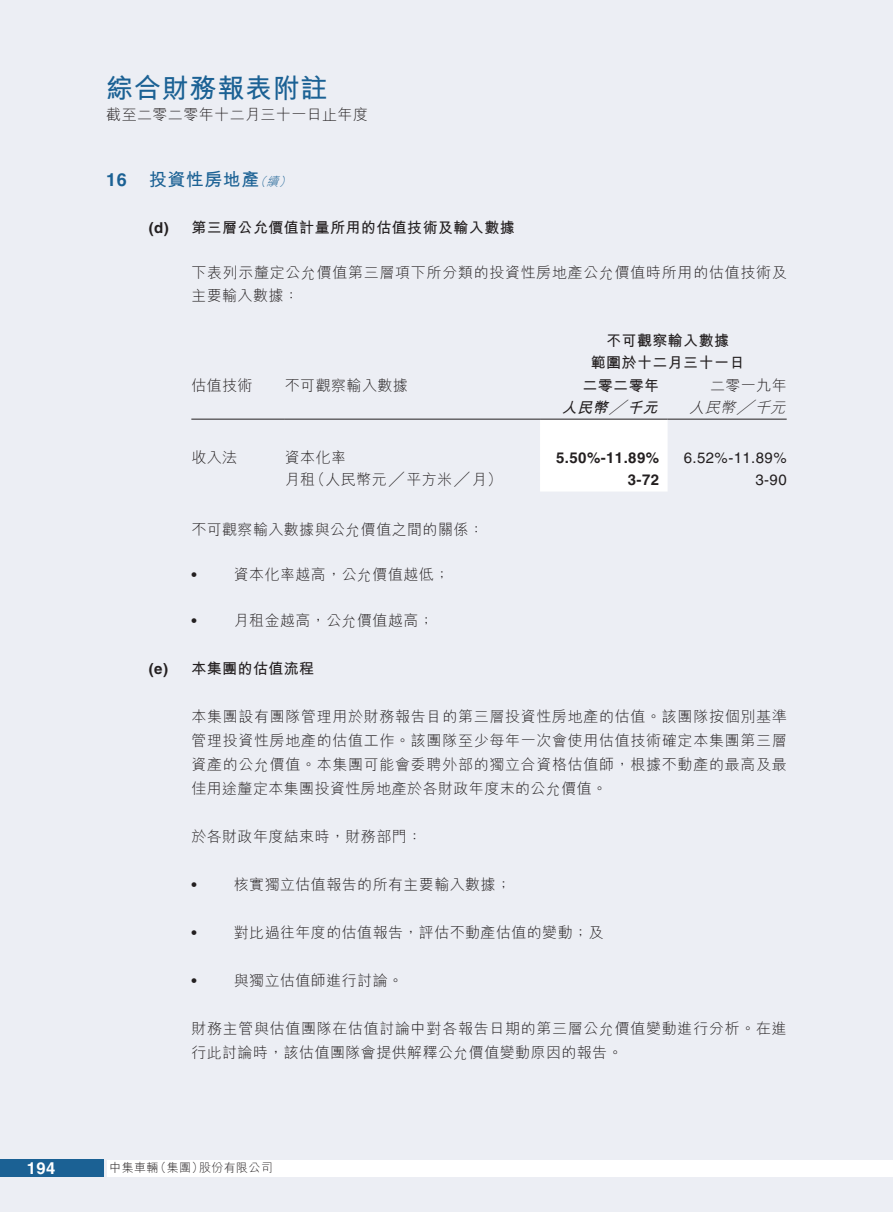
<style>
.page{position:relative;width:893px;height:1212px;background:#eceef4}
.page>*{position:absolute;margin:0;border:0;box-sizing:border-box;transform-origin:0 0}
.t1{font:700 27px "M Hei HK";letter-spacing:.03em;color:#1b6194}
.t2{font:700 18px "M Hei HK";letter-spacing:.03em;color:#1b6194}
.t3{font:700 16.5px "Helvetica LT Std";color:#fff}
.t4{font:300 15px/24px "M Hei HK";letter-spacing:.03em;color:#231f20}
.t5{font:700 15px/22.5px "M Hei HK";letter-spacing:.03em;color:#231f20;text-align:center}
.t6{font:15px "Helvetica LT Std";letter-spacing:.03em;color:#231f20}
.t7{font:700 15px "Helvetica LT Std";letter-spacing:.03em;color:#231f20}
.t8{font:italic 700 15px "M Hei HK";color:#231f20}
.t9{font:italic 300 15px "M Hei HK";color:#231f20}
.t10{font:300 12px "M Hei HK";letter-spacing:.03em;color:#231f20}
.s1{font-family:"Helvetica LT Std"}
.s2{font-weight:300;font-style:italic;font-size:12px}
</style>
<div class="page">
<div style="left:107px;top:1159px;width:786px;height:17px;background:#fff"></div>
<div style="left:0;top:1159px;width:103px;height:17px;background:#1b6194"></div>
<div style="left:540px;top:420px;width:128px;height:71px;background:#fff"></div>
<hr style="left:191px;top:419px;width:94px;height:1px;background:#231f20">
<hr style="left:285px;top:419px;width:255px;height:1px;background:#231f20">
<hr style="left:540px;top:419px;width:128px;height:1px;background:#231f20">
<hr style="left:668px;top:419px;width:119px;height:1px;background:#231f20">
<h1 class="t1" style="left:106px;top:68px;width:223px">綜合財務報表附註</h1>
<p class="t4" style="left:106px;top:102px;width:263px">截至二零二零年十二月三十一日止年度</p>
<p class="t2" style="left:106px;top:166px;width:189px"><span class="s1">16</span> 投資性房地產<span class="s2">（續）</span></p>
<p class="t5" style="left:149px;top:215px;width:367px"><span class="s1">(d)</span> 第三層公允價值計量所用的估值技術及輸入數據</p>
<p class="t4" style="left:191px;top:261px;width:597px;line-height:22.5px">下表列示釐定公允價值第三層項下所分類的投資性房地產公允價值時所用的估值技術及主要輸入數據：</p>
<p class="t5" style="left:591px;top:327px;width:155px">不可觀察輸入數據<br>範圍於十二月三十一日</p>
<p class="t4" style="left:191px;top:373px;width:63px">估值技術</p>
<p class="t4" style="left:285px;top:373px;width:124px">不可觀察輸入數據</p>
<p class="t5" style="left:582px;top:372px;width:78px">二零二零年</p>
<p class="t4" style="left:710px;top:373px;width:78px">二零一九年</p>
<p class="t8" style="left:562px;top:397px;width:102px">人民幣╱ 千元</p>
<p class="t9" style="left:689px;top:400px;width:101px">人民幣╱千元</p>
<p class="t4" style="left:191px;top:445px;width:47px">收入法</p>
<p class="t4" style="left:285px;top:445px;width:63px">資本化率</p>
<p class="t7" style="left:556px;top:448px;width:105px">5.50%-11.89%</p>
<p class="t6" style="left:684px;top:449px;width:105px">6.52%-11.89%</p>
<p class="t4" style="left:285px;top:467px;width:219px">月租（人民幣元╱平方米╱月）</p>
<p class="t7" style="left:628px;top:471px;width:33px">3-72</p>
<p class="t6" style="left:755px;top:471px;width:33px">3-90</p>
<p class="t4" style="left:191px;top:517px;width:294px">不可觀察輸入數據與公允價值之間的關係：</p>
<p class="t6" style="left:191px;top:566px;width:7px">•</p>
<p class="t4" style="left:234px;top:562px;width:217px">資本化率越高，公允價值越低；</p>
<p class="t6" style="left:191px;top:612px;width:7px">•</p>
<p class="t4" style="left:234px;top:608px;width:202px">月租金越高，公允價值越高；</p>
<p class="t5" style="left:149px;top:656px;width:167px"><span class="s1">(e)</span> 本集團的估值流程</p>
<p class="t4" style="left:191px;top:704px;width:597px;text-align:justify">本集團設有團隊管理用於財務報告目的第三層投資性房地產的估值。該團隊按個別基準管理投資性房地產的估值工作。該團隊至少每年一次會使用估值技術確定本集團第三層資產的公允價值。本集團可能會委聘外部的獨立合資格估值師，根據不動產的最高及最佳用途釐定本集團投資性房地產於各財政年度末的公允價值。</p>
<p class="t4" style="left:191px;top:824px;width:232px">於各財政年度結束時，財務部門：</p>
<p class="t6" style="left:191px;top:876px;width:7px">•</p>
<p class="t4" style="left:234px;top:872px;width:279px">核實獨立估值報告的所有主要輸入數據；</p>
<p class="t6" style="left:191px;top:924px;width:7px">•</p>
<p class="t4" style="left:234px;top:920px;width:371px">對比過往年度的估值報告，評估不動產估值的變動；及</p>
<p class="t6" style="left:191px;top:972px;width:7px">•</p>
<p class="t4" style="left:234px;top:968px;width:171px">與獨立估值師進行討論。</p>
<p class="t4" style="left:191px;top:1016px;width:597px">財務主管與估值團隊在估值討論中對各報告日期的第三層公允價值變動進行分析。在進行此討論時，該估值團隊會提供解釋公允價值變動原因的報告。</p>
<p class="t3" style="left:27px;top:1158px;width:30px">194</p>
<p class="t10" style="left:110px;top:1162px;width:165px">中集車輛（集團）股份有限公司</p>
</div>
